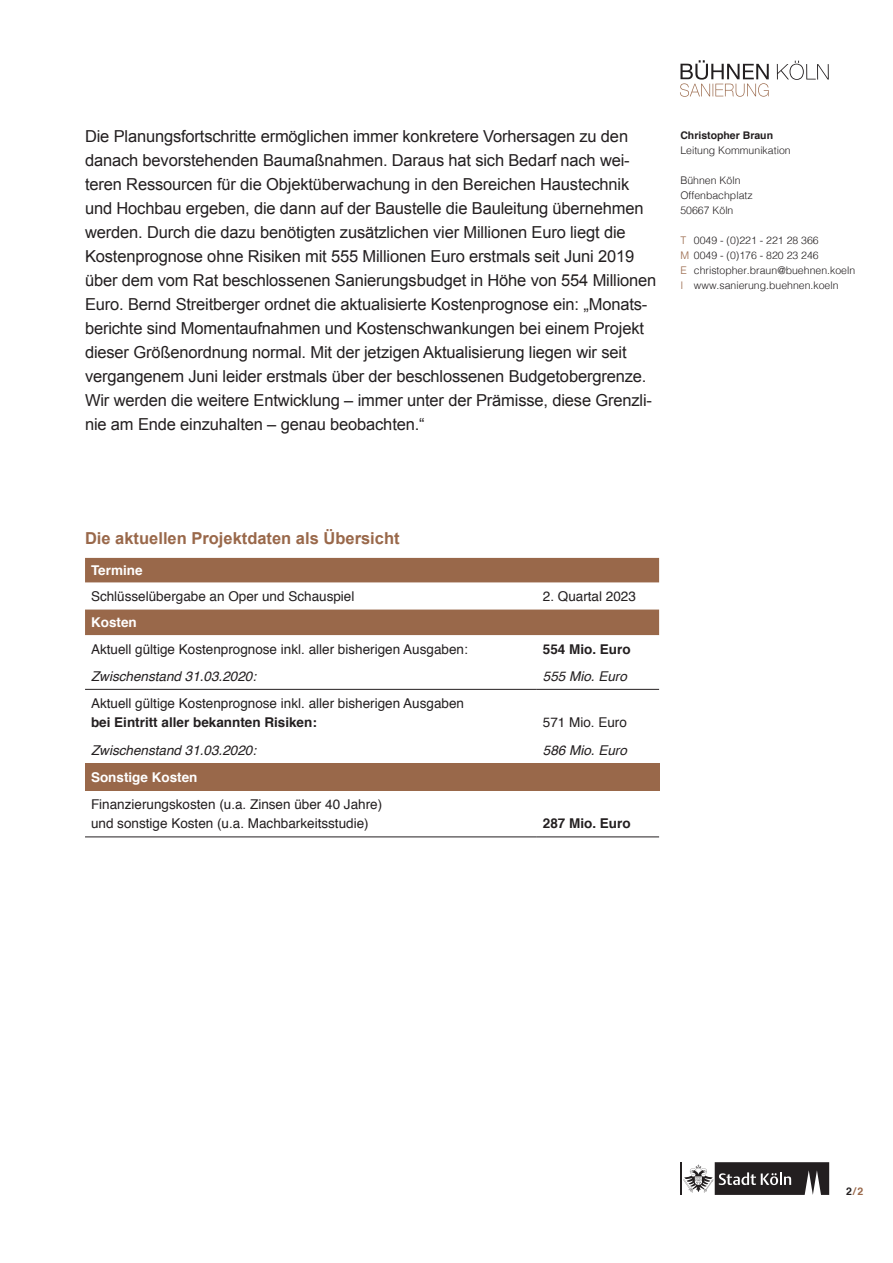
<style>
.page{position:relative;width:893px;height:1263px;background:#fff}
.page>*{position:absolute;margin:0;border:0;box-sizing:border-box;transform-origin:0 0}
.t1{font:16.5px/24px "Arial";letter-spacing:-.01em;color:#231f20}
.t2{font:700 16.5px "Arial";color:#99684a}
.t3{font:13.5px/19.5px "Helvetica";color:#231f20}
.t4{font:italic 13.5px "Helvetica";color:#231f20}
.t5{font:700 13.5px "Helvetica";color:#231f20}
.t6{font:700 13.5px "Helvetica";color:#fff}
.t7{font:300 10.5px/15px "Helvetica";color:#231f20}
.t8{font:700 10.5px "Helvetica";color:#231f20}
.t9{font:700 10.5px "Helvetica";color:#99684a}
.s1{color:#99684a}
.s2{color:#231f20}
</style>
<div class="page">
<svg style="left:85px;top:558px;width:574px;height:77px"></svg>
<div style="left:85px;top:763px;width:574px;height:27px;background:#99684a"></div>
<hr style="left:85px;top:689px;width:452px;height:1px;background:#231f20">
<hr style="left:537px;top:689px;width:122px;height:1px;background:#231f20">
<hr style="left:85px;top:837px;width:452px;height:1px;background:#231f20">
<hr style="left:537px;top:837px;width:122px;height:1px;background:#231f20">
<svg style="left:777px;top:61px;width:52px;height:19px"></svg>
<svg style="left:680px;top:60px;width:89px;height:37px"></svg>
<hr style="left:680px;top:1162px;width:2px;height:33px;background:#231f20">
<svg style="left:683px;top:1162px;width:146px;height:33px"></svg>
<p class="t1" style="left:85px;top:124px;width:573px">Die Planungsfortschritte ermöglichen immer konkretere Vorhersagen zu den danach bevorstehenden Baumaßnahmen. Daraus hat sich Bedarf nach wei&shy;teren Ressourcen für die Objektüberwachung in den Bereichen Haustechnik und Hochbau ergeben, die dann auf der Baustelle die Bauleitung übernehmen werden. Durch die dazu benötigten zusätzlichen vier Millionen Euro liegt die Kostenprognose ohne Risiken mit 555 Millionen Euro erstmals seit Juni 2019 über dem vom Rat beschlossenen Sanierungsbudget in Höhe von 554 Millionen Euro. Bernd Streitberger ordnet die aktualisierte Kostenprognose ein: „Monats&shy;berichte sind Momentaufnahmen und Kostenschwankungen bei einem Projekt dieser Größenordnung normal. Mit der jetzigen Aktualisierung liegen wir seit vergangenem Juni leider erstmals über der beschlossenen Budgetobergrenze.<br>Wir werden die weitere Entwicklung – immer unter der Prämisse, diese Grenzli&shy;nie am Ende einzuhalten – genau beobachten.“</p>
<p class="t8" style="left:680px;top:127px;width:94px">Christopher Braun</p>
<p class="t7" style="left:680px;top:142px;width:112px">Leitung Kommunikation</p>
<p class="t7" style="left:680px;top:172px;width:74px">Bühnen Köln<br>Offenbachplatz<br>50667 Köln</p>
<p class="t7" style="left:680px;top:232px;width:176px"><span class="s1">T</span> 0049 - (0)221 - 221 28 366<br><span class="s1">M</span> 0049 - (0)176 - 820 23 246<br><span class="s1">E</span> christopher.braun@buehnen.koeln<br><span class="s1">I</span> www.sanierung.buehnen.koeln</p>
<p class="t2" style="left:85px;top:527px;width:316px">Die aktuellen Projektdaten als Übersicht</p>
<p class="t6" style="left:91px;top:560px;width:53px">Termine</p>
<p class="t3" style="left:91px;top:587px;width:265px">Schlüsselübergabe an Oper und Schauspiel</p>
<p class="t3" style="left:543px;top:587px;width:95px">2. Quartal 2023</p>
<p class="t6" style="left:91px;top:612px;width:47px">Kosten</p>
<p class="t3" style="left:91px;top:640px;width:378px">Aktuell gültige Kostenprognose inkl. aller bisherigen Ausgaben:</p>
<p class="t5" style="left:543px;top:638px;width:89px">554 Mio. Euro</p>
<p class="t4" style="left:91px;top:665px;width:167px">Zwischenstand 31.03.2020:</p>
<p class="t4" style="left:543px;top:665px;width:86px">555 Mio. Euro</p>
<p class="t3" style="left:91px;top:694px;width:374px">Aktuell gültige Kostenprognose inkl. aller bisherigen Ausgaben</p>
<p class="t5" style="left:91px;top:712px;width:227px">bei Eintritt aller bekannten Risiken:</p>
<p class="t3" style="left:543px;top:713px;width:86px">571 Mio. Euro</p>
<p class="t4" style="left:91px;top:739px;width:167px">Zwischenstand 31.03.2020:</p>
<p class="t4" style="left:543px;top:739px;width:86px">586 Mio. Euro</p>
<p class="t6" style="left:91px;top:766px;width:108px">Sonstige Kosten</p>
<p class="t3" style="left:91px;top:795px;width:293px">Finanzierungskosten (u.a. Zinsen über 40 Jahre) und sonstige Kosten (u.a. Machbarkeitsstudie)</p>
<p class="t5" style="left:543px;top:813px;width:89px">287 Mio. Euro</p>
<p class="t9" style="left:846px;top:1183px;width:19px"><span class="s2">2</span>/2</p>
</div>
